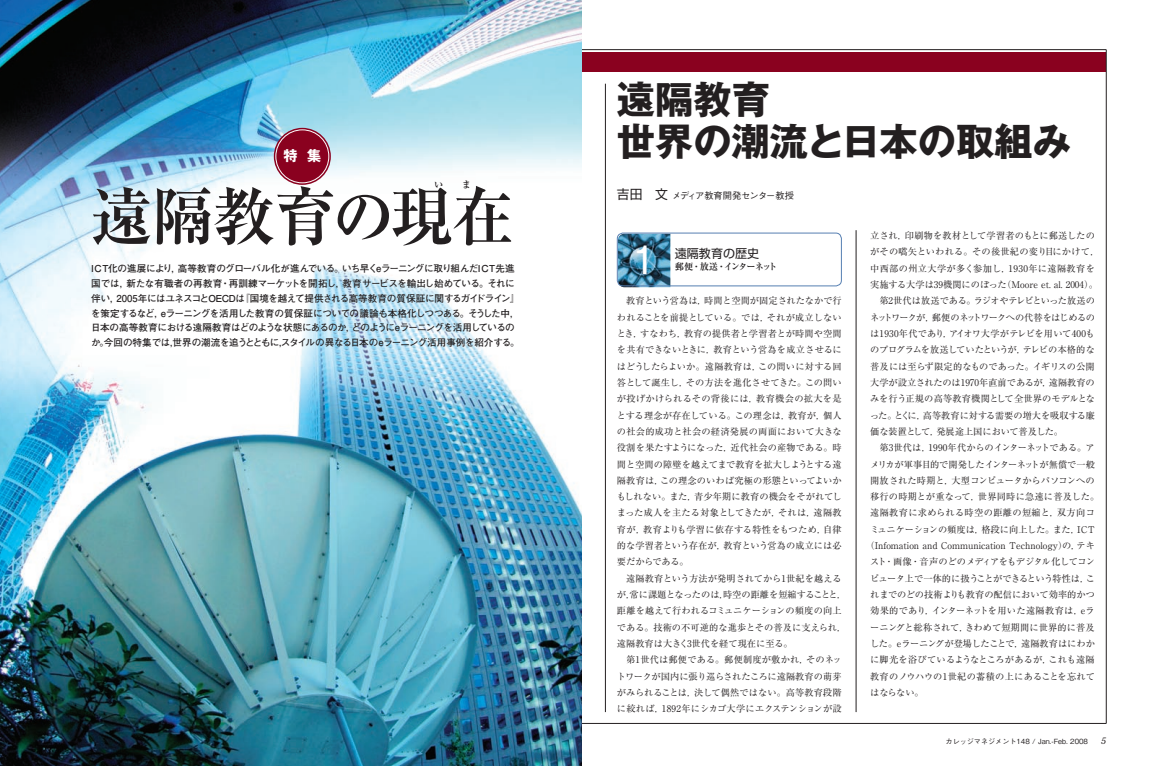
<style>
.page{position:relative;width:1163px;height:766px;background:#fff}
.page>*{position:absolute;margin:0;border:0;box-sizing:border-box;transform-origin:0 0}
.ノーマル{font:700 63.8px "Ryumin Pro";letter-spacing:-.02em;color:#231f20}
.ノーマル-2{font:500 39px "Gothic BBB Pro";color:#fff}
.ノーマル-3{font:700 38.3px "Gothic MB101 Pro";color:#231f20}
.ノーマル-4{font:700 14.2px "Gothic MB101 Pro";color:#fff}
.ノーマル-5{font:12px "Shin Go Pro";color:#231f20}
.ノーマル-6{font:700 9.6px/14.9px "Futo Go B101 Pro";letter-spacing:-.04em;color:#231f20}
._2段本文{font:9.2px/16.3px "Ryumin Pro";color:#231f20;text-align:justify}
._2段本文-2{font:9.2px/16.3px "Ryumin Pro";letter-spacing:.02em;color:#231f20}
._2段本文-3{font:9.2px "Ryumin Pro";letter-spacing:.035em;color:#231f20}
._2段本文-4{font:9.2px "Ryumin Pro";letter-spacing:-.035em;color:#231f20}
._2段本文-5{font:9.2px "Ryumin Pro";letter-spacing:-.05em;color:#231f20}
._2段本文-6{font:9.2px "Ryumin Pro";letter-spacing:-.045em;color:#231f20}
._2段本文-7{font:9.2px "Ryumin Pro";letter-spacing:.03em;color:#231f20}
.ノーマル-7{font:500 9.2px "Gothic BBB Pro";color:#231f20}
.ノーマル-8{font:700 9.2px "Ryumin Pro";letter-spacing:-.155em;color:#231f20}
.ノーマル-9{font:italic 9.2px "Century Old Style Std";color:#231f20}
.ノーマル-10{font:500 7.1px "Gothic BBB Pro";color:#231f20}
.s1{font-family:"Shin Go Pro";font-weight:400;font-size:12.8px}
</style>
<div class="page">
<div style="left:581px;top:52px;width:525px;height:20px;background:#8a011f"></div>
<hr style="left:581px;top:49px;width:525px;height:1px;background:#231f20">
<hr style="left:1105px;top:50px;width:1px;height:673px;background:#231f20">
<hr style="left:581px;top:723px;width:525px;height:1px;background:#231f20">
<hr style="left:855px;top:230px;width:1px;height:481px;background:#231f20">
<hr style="left:605px;top:84px;width:1px;height:627px;background:#231f20">
<img style="left:0;top:0;width:581px;height:765px">
<div style="left:274px;top:128px;width:57px;height:57px;background:#8a011f;border-radius:50%"></div>
<div style="left:275px;top:130px;width:54px;height:53px;border:1px solid #fff;border-radius:50%"></div>
<img style="left:618px;top:234px;width:52px;height:53px">
<div style="left:617px;top:233px;width:224px;height:53px;border:1px solid #567fb2;border-radius:6px"></div>
<p class="ノーマル-4" style="left:283px;top:144px;width:39px">特 集</p>
<p class="ノーマル-8" style="left:434px;top:177px;width:38px">い　　ま</p>
<p class="ノーマル" style="left:90px;top:166px;width:425px">遠隔教育の現在</p>
<p class="ノーマル-6" style="left:91px;top:259px;width:430px">ICT化の進展により，高等教育のグローバル化が進んでいる。いち早くeラーニングに取り組んだICT先進国では，新たな有職者の再教育・再訓練マーケットを開拓し，教育サービスを輸出し始めている。それに伴い，2005年にはユネスコとＯＥＣＤは『国境を越えて提供される高等教育の質保証に関するガイドライン』を策定するなど，eラーニングを活用した教育の質保証についての議論も本格化しつつある。そうした中，日本の高等教育における遠隔教育はどのような状態にあるのか，どのようにeラーニングを活用しているのか。今回の特集では，世界の潮流を追うとともに，スタイルの異なる日本のeラーニング活用事例を紹介する。</p>
<p class="ノーマル-3" style="left:617px;top:67px;width:155px">遠隔教育</p>
<p class="ノーマル-3" style="left:617px;top:110px;width:455px">世界の潮流と日本の取組み</p>
<p class="ノーマル-7" style="left:617px;top:188px;width:178px"><span class="s1">吉田　文</span> メディア教育開発センター教授</p>
<p class="ノーマル-2" style="left:632px;top:228px;width:26px">1</p>
<p class="ノーマル-5" style="left:674px;top:243px;width:86px">遠隔教育の歴史</p>
<p class="ノーマル-8" style="left:674px;top:259px;width:104px">郵便・放送・インターネット</p>
<p class="_2段本文" style="left:617px;top:292px;width:226px;text-indent:9px">教育という営為は，時間と空間が固定されたなかで行われることを前提としている。では，それが成立しないとき，すなわち，教育の提供者と学習者とが時間や空間を共有できないときに，教育という営為を成立させるにはどうしたらよいか。遠隔教育は，この問いに対する回答として誕生し，その方法を進化させてきた。この問いが投げかけられるその背後には，教育機会の拡大を是とする理念が存在している。この理念は，教育が，個人の社会的成功と社会の経済発展の両面において大きな役割を果たすようになった，近代社会の産物である。時間と空間の障壁を越えてまで教育を拡大しようとする遠隔教育は，この理念のいわば究極の形態といってよいかもしれない。また，青少年期に教育の機会をそがれてしまった成人を主たる対象としてきたが，それは，遠隔教育が，教育よりも学習に依存する特性をもつため，自律的な学習者という存在が，教育という営為の成立には必要だからである。</p>
<p class="_2段本文" style="left:617px;top:569px;width:231px;text-align:left;text-indent:9px">遠隔教育という方法が発明されてから1世紀を越えるが，常に課題となったのは，時空の距離を短縮することと，距離を越えて行われるコミュニケーションの頻度の向上である。技術の不可逆的な進歩とその普及に支えられ，遠隔教育は大きく3世代を経て現在に至る。</p>
<p class="_2段本文" style="left:617px;top:651px;width:226px;text-indent:9px">第1世代は郵便である。郵便制度が敷かれ，そのネットワークが国内に張り巡らされたころに遠隔教育の萌芽がみられることは，決して偶然ではない。高等教育段階に絞れば，1892年にシカゴ大学にエクステンションが設</p>
<p class="_2段本文-2" style="left:870px;top:227px;width:231px">立され，印刷物を教材として学習者のもとに郵送したのがその嚆矢といわれる。その後世紀の変り目にかけて，中西部の州立大学が多く参加し，1930年に遠隔教育を実施する大学は39機関にのぼった（Moore et. al. 2004）。</p>
<p class="_2段本文" style="left:870px;top:292px;width:226px;text-indent:9px">第2世代は放送である。ラジオやテレビといった放送のネットワークが，郵便のネットワークへの代替をはじめるのは1930年代であり，アイオワ大学がテレビを用いて400ものプログラムを放送していたというが，テレビの本格的な普及には至らず限定的なものであった。イギリスの公開大学が設立されたのは1970年直前であるが，遠隔教育のみを行う正規の高等教育機関として全世界のモデルとなった。とくに，高等教育に対する需要の増大を吸収する廉価な装置として，発展途上国において普及した。</p>
<p class="_2段本文-2" style="left:879px;top:439px;width:217px">第3世代は，1990年代からのインターネットである。ア</p>
<p class="_2段本文-4" style="left:870px;top:456px;width:226px">メリカが軍事目的で開発したインターネットが無償で一般</p>
<p class="_2段本文" style="left:870px;top:471px;width:226px">開放された時期と，大型コンピュータからパソコンへの</p>
<p class="_2段本文-2" style="left:870px;top:488px;width:231px">移行の時期とが重なって，世界同時に急速に普及した。</p>
<p class="_2段本文-3" style="left:870px;top:505px;width:226px">遠隔教育に求められる時空の距離の短縮と，双方向コ</p>
<p class="_2段本文" style="left:870px;top:520px;width:226px">ミュニケーションの頻度は，格段に向上した。また，ICT</p>
<p class="_2段本文" style="left:865px;top:536px;width:231px">（Infomation and Communication Technology）の，テキ</p>
<p class="_2段本文-5" style="left:870px;top:554px;width:226px">スト・画像・音声のどのメディアをもデジタル化してコン</p>
<p class="_2段本文-6" style="left:870px;top:571px;width:226px">ピュータ上で一体的に扱うことができるという特性は，こ</p>
<p class="_2段本文" style="left:870px;top:585px;width:226px">れまでのどの技術よりも教育の配信において効率的かつ</p>
<p class="_2段本文-3" style="left:870px;top:603px;width:226px">効果的であり，インターネットを用いた遠隔教育は，eラ</p>
<p class="_2段本文" style="left:870px;top:618px;width:226px">ーニングと総称されて，きわめて短期間に世界的に普及</p>
<p class="_2段本文" style="left:870px;top:634px;width:226px">した。eラーニングが登場したことで，遠隔教育はにわか</p>
<p class="_2段本文-2" style="left:870px;top:651px;width:226px">に脚光を浴びているようなところがあるが，これも遠隔</p>
<p class="_2段本文-7" style="left:870px;top:668px;width:226px">教育のノウハウの1世紀の蓄積の上にあることを忘れて</p>
<p class="_2段本文" style="left:870px;top:683px;width:55px">はならない。</p>
<p class="ノーマル-10" style="left:945px;top:735px;width:144px">カレッジマネジメント148 / Jan.-Feb. 2008</p>
<p class="ノーマル-9" style="left:1101px;top:734px;width:6px">5</p>
</div>
